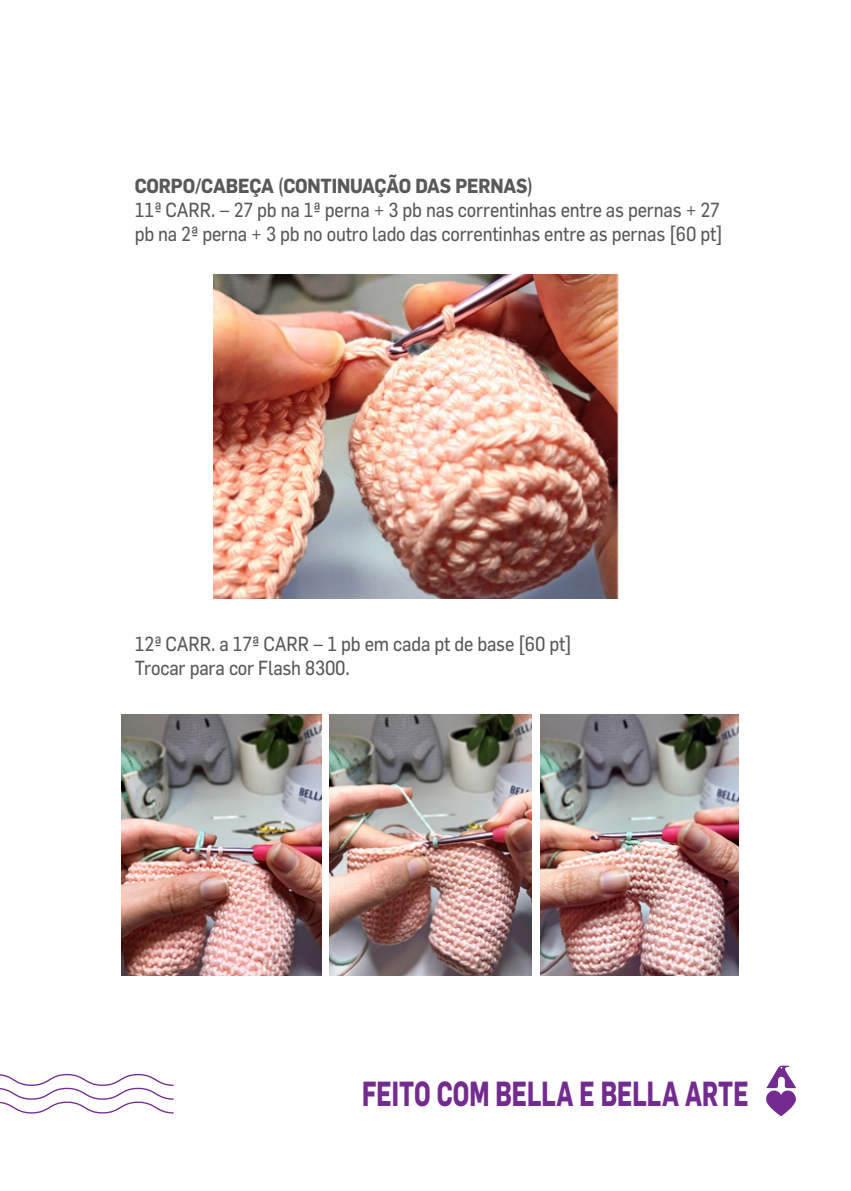
<style>
.page{position:relative;width:851px;height:1191px;background:#fff}
.page>*{position:absolute;margin:0;border:0;box-sizing:border-box;transform-origin:0 0}
.t1{font:700 34.2px "Flama";color:#732b90;scale:.7 1}
.t2{font:20px/24px "Flama";letter-spacing:-.01em;color:#58595b;scale:.9 1}
.t3{font:700 20px "Flama";letter-spacing:-.01em;color:#58595b;scale:.9 1}
</style>
<div class="page">
<svg style="left:0;top:1074px;width:173px;height:39px"></svg>
<svg style="left:766px;top:1065px;width:30px;height:51px"></svg>
<img style="left:214px;top:274px;width:405px;height:324px">
<img style="left:121px;top:714px;width:200px;height:261px">
<img style="left:330px;top:714px;width:201px;height:261px">
<img style="left:540px;top:714px;width:198px;height:261px">
<p class="t3" style="left:135px;top:174px;width:443px">CORPO/CABEÇA (CONTINUAÇÃO DAS PERNAS)</p>
<p class="t2" style="left:135px;top:197px;width:655px">11ª CARR. – 27 pb na 1ª perna + 3 pb nas correntinhas entre as pernas + 27 pb na 2ª perna + 3 pb no outro lado das correntinhas entre as pernas [60 pt]</p>
<p class="t2" style="left:135px;top:632px;width:487px">12ª CARR. a 17ª CARR – 1 pb em cada pt de base [60 pt]<br>Trocar para cor Flash 8300.</p>
<h1 class="t1" style="left:362px;top:1073px;width:553px">FEITO COM BELLA E BELLA ARTE</h1>
</div>
